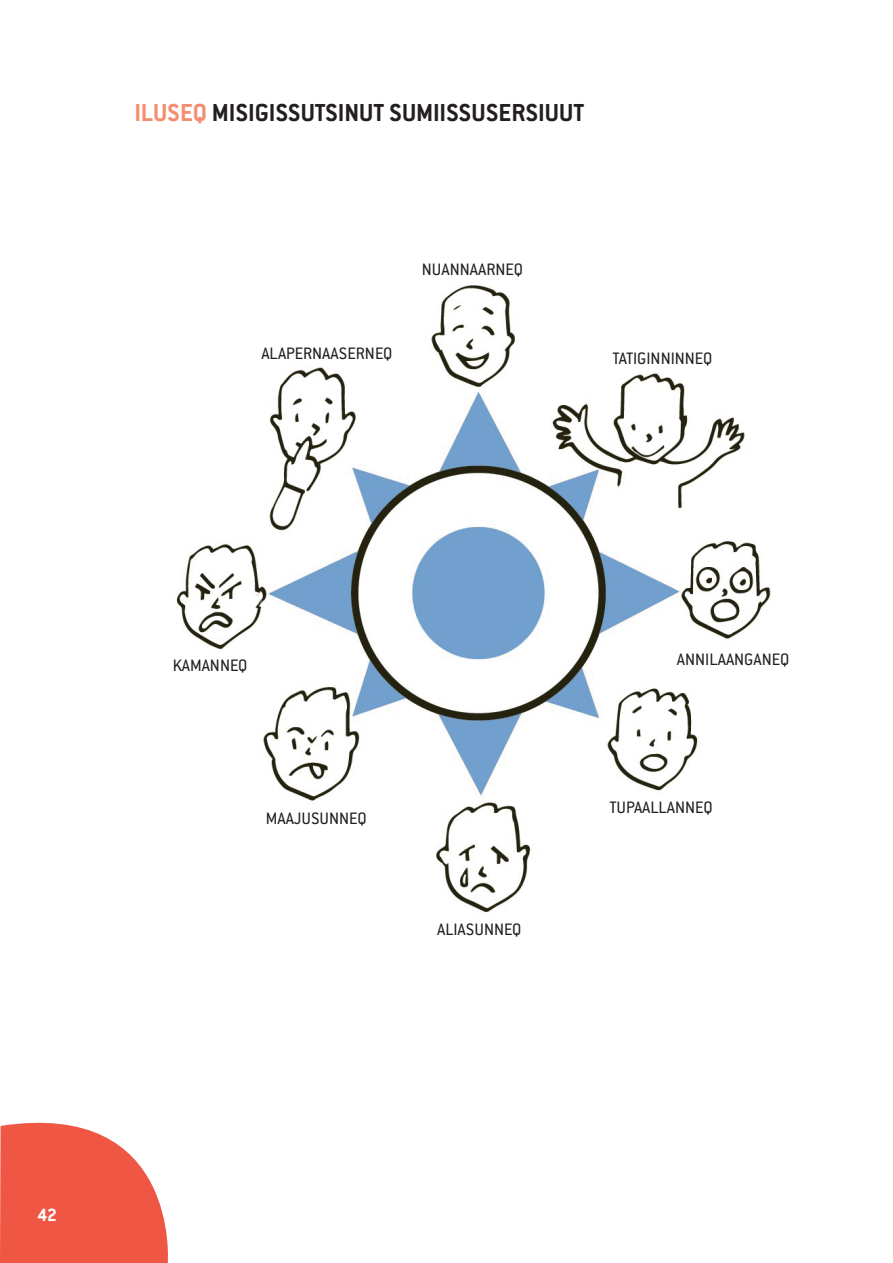
<style>
.page{position:relative;width:893px;height:1263px;background:#fff}
.page>*{position:absolute;margin:0;border:0;box-sizing:border-box;transform-origin:0 0}
.Underoverskrift_større{font:700 27px "Conduit ITC";color:#231f20}
.t1{font:700 19.5px "Conduit ITC";color:#fff}
.t2{font:18.15px "Conduit ITC";color:#231f20}
.s1{color:#f58b6f}
</style>
<div class="page">
<svg style="left:0;top:1122px;width:168px;height:141px;background:#f26e5f"></svg>
<img style="left:176px;top:285px;width:595px;height:627px">
<div style="left:608px;top:342px;width:79px;height:27px;background:#fff"></div>
<div style="left:688px;top:648px;width:79px;height:26px;background:#fff"></div>
<div style="left:605px;top:795px;width:103px;height:27px;background:#fff"></div>
<div style="left:277px;top:806px;width:79px;height:26px;background:#fff"></div>
<div style="left:184px;top:653px;width:79px;height:27px;background:#fff"></div>
<div style="left:259px;top:333px;width:119px;height:26px;background:#fff"></div>
<p class="Underoverskrift_større" style="left:134px;top:96px;width:451px"><span class="s1">ILUSEQ</span> MISIGISSUTSINUT SUMIISSUSERSIUUT</p>
<p class="t2" style="left:261px;top:342px;width:133px">ALAPERNAASERNEQ</p>
<p class="t2" style="left:422px;top:259px;width:103px">NUANNAARNEQ</p>
<p class="t2" style="left:613px;top:347px;width:101px">TATIGINNINNEQ</p>
<p class="t1" style="left:38px;top:1203px;width:21px">42</p>
<p class="t2" style="left:173px;top:655px;width:76px">KAMANNEQ</p>
<p class="t2" style="left:266px;top:808px;width:102px">MAAJUSUNNEQ</p>
<p class="t2" style="left:437px;top:918px;width:86px">ALIASUNNEQ</p>
<p class="t2" style="left:677px;top:649px;width:114px">ANNILAANGANEQ</p>
<p class="t2" style="left:610px;top:796px;width:104px">TUPAALLANNEQ</p>
</div>
